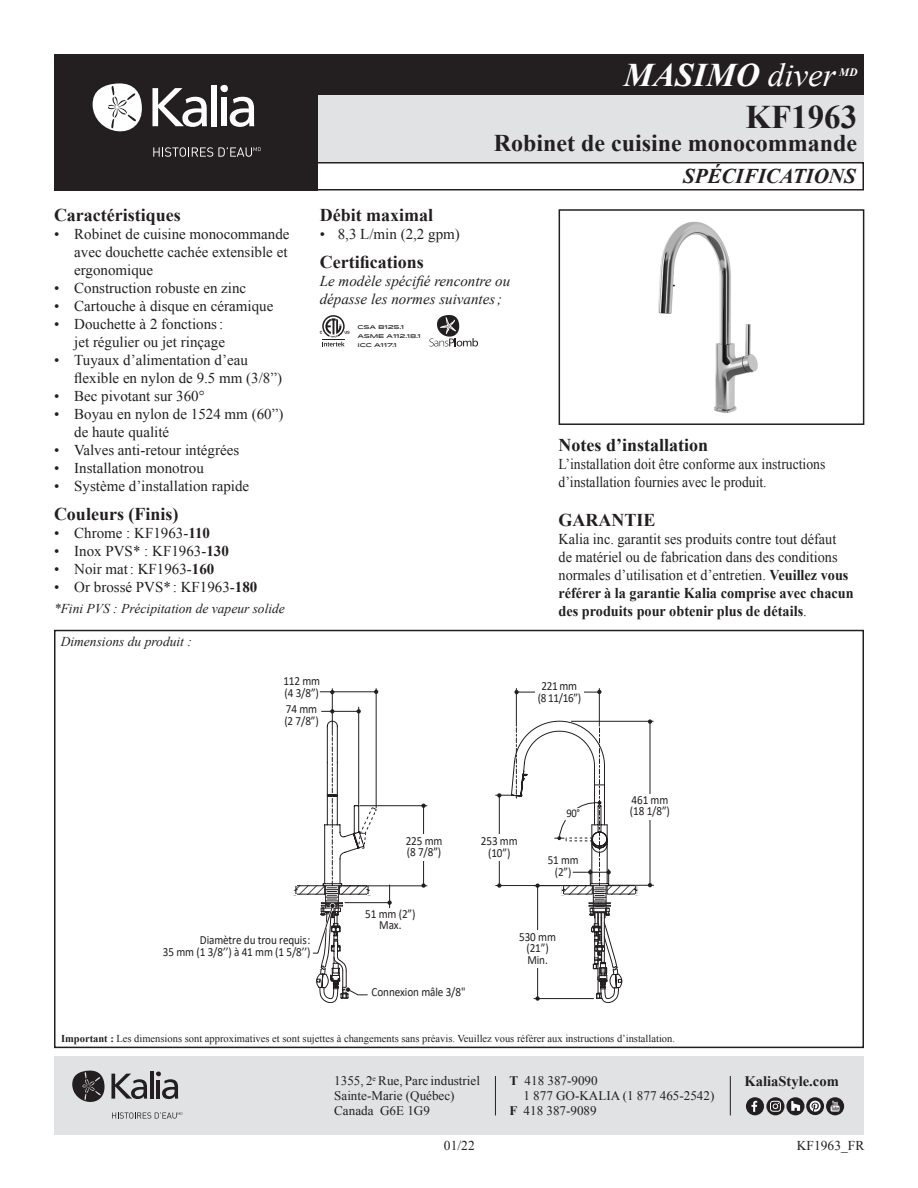
<style>
.page{position:relative;width:918px;height:1188px;background:#fff}
.page>*{position:absolute;margin:0;border:0;box-sizing:border-box;transform-origin:0 0}
.t1{font:italic 700 33px "Times New Roman";color:#fff}
.t2{font:700 33px "Times New Roman";color:#231f20}
.t3{font:700 24px "Times New Roman";color:#231f20}
.t4{font:italic 700 21px "Times New Roman";color:#231f20}
.t5{font:700 18px "Times New Roman";color:#231f20}
.t6{font:15px/18px "Times New Roman";color:#231f20}
.t7{font:15px/18px "Times New Roman";color:#231f20;scale:.95 1}
.t8{font:15px/18px "Times New Roman";color:#231f20;scale:.91 1}
.t9{font:italic 15px/18px "Times New Roman";color:#231f20}
.t10{font:700 14.55px "Times New Roman";color:#231f20}
.t11{font:italic 13.5px "Times New Roman";color:#231f20}
.t12{font:13.5px "Times New Roman";color:#231f20}
.t13{font:13.05px/15px "Times New Roman";color:#231f20}
.t14{font:12.45px/11.6px "Calibri";letter-spacing:-.01em;color:#231f20;text-align:center;scale:.9 1}
.t15{font:12.3px/11.6px "Calibri";color:#231f20;text-align:center;scale:.89 1}
.t16{font:11.85px "Calibri";color:#231f20;scale:.9 1}
.t17{font:italic 700 11.4px "Times New Roman";color:#fff}
.t18{font:10.5px "Times New Roman";color:#231f20}
.t19{font:500 5.4px/8.6px "Idlewild";letter-spacing:-.025em;color:#231f20}
.s1{font-weight:400}
.s2{font-weight:700}
</style>
<div class="page">
<div style="left:240px;top:94px;width:624px;height:68px;background:#e1e2e4"></div>
<div style="left:240px;top:162px;width:624px;height:28px;border:2px solid #231f20"></div>
<div style="left:54px;top:54px;width:810px;height:40px;background:#231f20"></div>
<div style="left:54px;top:54px;width:263px;height:136px;background:#231f20"></div>
<svg style="left:92px;top:83px;width:50px;height:49px"></svg>
<div style="left:211px;top:85px;width:6px;height:41px;background:#fff"></div>
<div style="left:222px;top:97px;width:5px;height:29px;background:#fff"></div>
<div style="left:220px;top:85px;width:8px;height:7px;background:#fff;border-radius:50%"></div>
<svg style="left:152px;top:88px;width:55px;height:39px"></svg>
<svg style="left:230px;top:97px;width:24px;height:30px"></svg>
<svg style="left:153px;top:147px;width:108px;height:10px"></svg>
<div style="left:54px;top:1056px;width:810px;height:78px;background:#e1e2e4"></div>
<hr style="left:730px;top:1076px;width:1px;height:39px;background:#231f20">
<hr style="left:495px;top:1076px;width:1px;height:39px;background:#231f20">
<svg style="left:72px;top:1070px;width:33px;height:32px"></svg>
<hr style="left:150px;top:1072px;width:4px;height:27px;background:#231f20">
<svg style="left:111px;top:1074px;width:36px;height:25px"></svg>
<svg style="left:156px;top:1071px;width:22px;height:28px"></svg>
<svg style="left:112px;top:1112px;width:70px;height:7px"></svg>
<div style="left:746px;top:1097px;width:18px;height:18px;background:#231f20;border-radius:50%"></div>
<svg style="left:751px;top:1101px;width:6px;height:11px"></svg>
<svg style="left:766px;top:1097px;width:18px;height:18px"></svg>
<svg style="left:770px;top:1101px;width:11px;height:11px"></svg>
<svg style="left:786px;top:1097px;width:19px;height:18px"></svg>
<svg style="left:791px;top:1101px;width:9px;height:10px"></svg>
<div style="left:826px;top:1097px;width:18px;height:18px;background:#231f20;border-radius:50%"></div>
<svg style="left:831px;top:1101px;width:9px;height:11px"></svg>
<svg style="left:806px;top:1097px;width:18px;height:18px"></svg>
<svg style="left:810px;top:1101px;width:11px;height:11px"></svg>
<svg style="left:429px;top:315px;width:49px;height:31px"></svg>
<svg style="left:320px;top:315px;width:30px;height:31px"></svg>
<svg style="left:301px;top:888px;width:11px;height:4px"></svg>
<svg style="left:293px;top:885px;width:5px;height:11px"></svg>
<svg style="left:622px;top:887px;width:12px;height:5px"></svg>
<svg style="left:634px;top:884px;width:4px;height:11px"></svg>
<hr style="left:345px;top:902px;width:45px;height:1px;background:#231f20">
<svg style="left:387px;top:885px;width:5px;height:23px"></svg>
<hr style="left:610px;top:885px;width:44px;height:1px;background:#231f20">
<hr style="left:650px;top:720px;width:1px;height:165px;background:#231f20">
<svg style="left:648px;top:719px;width:4px;height:5px"></svg>
<hr style="left:571px;top:721px;width:82px;height:1px;background:#231f20">
<div style="left:630px;top:794px;width:40px;height:26px;background:#fff"></div>
<hr style="left:599px;top:689px;width:1px;height:37px;background:#231f20">
<hr style="left:517px;top:692px;width:81px;height:1px;background:#231f20">
<svg style="left:514px;top:690px;width:5px;height:4px"></svg>
<svg style="left:597px;top:690px;width:4px;height:4px"></svg>
<hr style="left:516px;top:689px;width:1px;height:37px;background:#231f20">
<div style="left:535px;top:680px;width:48px;height:24px;background:#fff"></div>
<hr style="left:332px;top:689px;width:1px;height:46px;background:#231f20">
<hr style="left:322px;top:711px;width:37px;height:1px;background:#231f20">
<hr style="left:320px;top:692px;width:56px;height:1px;background:#231f20">
<hr style="left:423px;top:806px;width:1px;height:80px;background:#231f20">
<svg style="left:421px;top:883px;width:5px;height:5px"></svg>
<hr style="left:360px;top:805px;width:67px;height:1px;background:#231f20">
<div style="left:403px;top:834px;width:41px;height:27px;background:#fff"></div>
<hr style="left:358px;top:707px;width:1px;height:98px;background:#231f20">
<hr style="left:343px;top:886px;width:84px;height:1px;background:#231f20">
<svg style="left:312px;top:721px;width:65px;height:282px"></svg>
<hr style="left:376px;top:689px;width:1px;height:119px;background:#231f20">
<svg style="left:496px;top:721px;width:126px;height:282px"></svg>
<div style="left:565px;top:808px;width:17px;height:12px;background:#fff"></div>
<div style="left:54px;top:630px;width:810px;height:418px;border:2px solid #231f20"></div>
<img style="left:658px;top:221px;width:100px;height:192px">
<div style="left:559px;top:209px;width:305px;height:216px;border:2px solid #231f20"></div>
<h1 class="t1" style="left:624px;top:52px;width:213px">MASIMO <span class="s1">diver</span></h1>
<p class="t17" style="left:839px;top:64px;width:20px">MD</p>
<p class="t5" style="left:54px;top:203px;width:128px">Caractéristiques</p>
<p class="t6" style="left:74px;top:225px;width:217px;text-indent:-20px">• Robinet de cuisine monocommande avec douchette cachée extensible et ergonomique</p>
<p class="t6" style="left:54px;top:279px;width:194px">• Construction robuste en zinc</p>
<p class="t6" style="left:54px;top:297px;width:221px">• Cartouche à disque en céramique</p>
<p class="t6" style="left:54px;top:315px;width:173px;text-align:right">• Douchette à 2 fonctions: jet régulier ou jet rinçage</p>
<p class="t6" style="left:74px;top:351px;width:209px;text-indent:-20px">• Tuyaux d’alimentation d’eau flexible en nylon de 9.5 mm (3/8”)</p>
<p class="t6" style="left:54px;top:387px;width:152px">• Bec pivotant sur 360°</p>
<p class="t6" style="left:74px;top:405px;width:211px;text-indent:-20px">• Boyau en nylon de 1524 mm (60”) de haute qualité</p>
<p class="t6" style="left:54px;top:441px;width:187px">• Valves anti-retour intégrées</p>
<p class="t6" style="left:54px;top:459px;width:151px">• Installation monotrou</p>
<p class="t6" style="left:54px;top:477px;width:197px">• Système d’installation rapide</p>
<p class="t5" style="left:54px;top:501px;width:126px">Couleurs (Finis)</p>
<p class="t6" style="left:54px;top:524px;width:158px">• Chrome : KF1963-<span class="s2">110</span></p>
<p class="t6" style="left:54px;top:542px;width:176px">• Inox PVS* : KF1963-<span class="s2">130</span></p>
<p class="t6" style="left:54px;top:560px;width:162px">• Noir mat: KF1963-<span class="s2">160</span></p>
<p class="t6" style="left:54px;top:578px;width:205px">• Or brossé PVS* : KF1963-<span class="s2">180</span></p>
<p class="t11" style="left:54px;top:599px;width:232px">*Fini PVS : Précipitation de vapeur solide</p>
<p class="t11" style="left:61px;top:632px;width:133px">Dimensions du produit :</p>
<h1 class="t2" style="left:745px;top:94px;width:113px">KF1963</h1>
<h2 class="t3" style="left:494px;top:126px;width:365px">Robinet de cuisine monocommande</h2>
<h3 class="t4" style="left:683px;top:162px;width:174px">SPÉCIFICATIONS</h3>
<p class="t5" style="left:320px;top:203px;width:115px">Débit maximal</p>
<p class="t6" style="left:320px;top:225px;width:142px">• 8,3 L/min (2,2 gpm)</p>
<p class="t5" style="left:320px;top:249px;width:105px">Certifications</p>
<p class="t9" style="left:320px;top:271px;width:192px">Le modèle spécifié rencontre ou dépasse les normes suivantes;</p>
<p class="t19" style="left:358px;top:323px;width:65px">CSA B125.1<br>ASME A112.18.1<br>ICC A117.1</p>
<p class="t5" style="left:559px;top:432px;width:151px">Notes d’installation</p>
<p class="t8" style="left:559px;top:454px;width:295px">L’installation doit être conforme aux instructions d’installation fournies avec le produit.</p>
<p class="t5" style="left:559px;top:508px;width:99px">GARANTIE</p>
<p class="t7" style="left:559px;top:530px;width:312px">Kalia inc. garantit ses produits contre tout défaut<br>de matériel ou de fabrication dans des conditions normales d’utilisation et d’entretien. <span class="s2">Veuillez vous référer à la garantie Kalia comprise avec chacun des produits pour obtenir plus de détails</span>.</p>
<p class="t14" style="left:283px;top:675px;width:42px;text-align:left">112 mm (4 3/8”)</p>
<p class="t14" style="left:284px;top:703px;width:40px;text-align:left">74 mm (2 7/8”)</p>
<p class="t14" style="left:163px;top:934px;width:166px;text-align:right">Diamètre du trou requis:<br>35 mm (1 3/8’’) à 41 mm (1 5/8’’)</p>
<p class="t14" style="left:538px;top:680px;width:50px">221 mm (8 11/16”)</p>
<p class="t14" style="left:406px;top:835px;width:42px;text-align:left">225 mm (8 7/8”)</p>
<p class="t14" style="left:365px;top:908px;width:57px">51 mm (2”)<br>Max.</p>
<p class="t14" style="left:372px;top:986px;width:106px">Connexion mâle 3/8"</p>
<p class="t14" style="left:481px;top:835px;width:42px">253 mm (10”)</p>
<p class="t16" style="left:567px;top:805px;width:16px">90°</p>
<p class="t15" style="left:548px;top:854px;width:36px">51 mm (2”)</p>
<p class="t14" style="left:519px;top:930px;width:42px">530 mm (21”)<br>Min.</p>
<p class="t14" style="left:630px;top:794px;width:46px;text-align:left">461 mm (18 1/8”)</p>
<p class="t18" style="left:61px;top:1031px;width:615px"><span class="s2">Important :</span> Les dimensions sont approximatives et sont sujettes à changements sans préavis. Veuillez vous référer aux instructions d’installation.</p>
<p class="t13" style="left:334px;top:1073px;width:147px">1355, 2<sup>e</sup> Rue, Parc industriel<br>Sainte-Marie (Québec)<br>Canada G6E 1G9</p>
<p class="t13" style="left:510px;top:1073px;width:90px"><span class="s2">T</span> 418 387-9090</p>
<p class="t13" style="left:523px;top:1088px;width:192px">1 877 GO-KALIA (1 877 465-2542)</p>
<p class="t13" style="left:510px;top:1103px;width:89px"><span class="s2">F</span> 418 387-9089</p>
<p class="t10" style="left:745px;top:1071px;width:96px">KaliaStyle.com</p>
<p class="t12" style="left:444px;top:1137px;width:32px">01/22</p>
<p class="t12" style="left:797px;top:1137px;width:69px">KF1963_FR</p>
</div>
